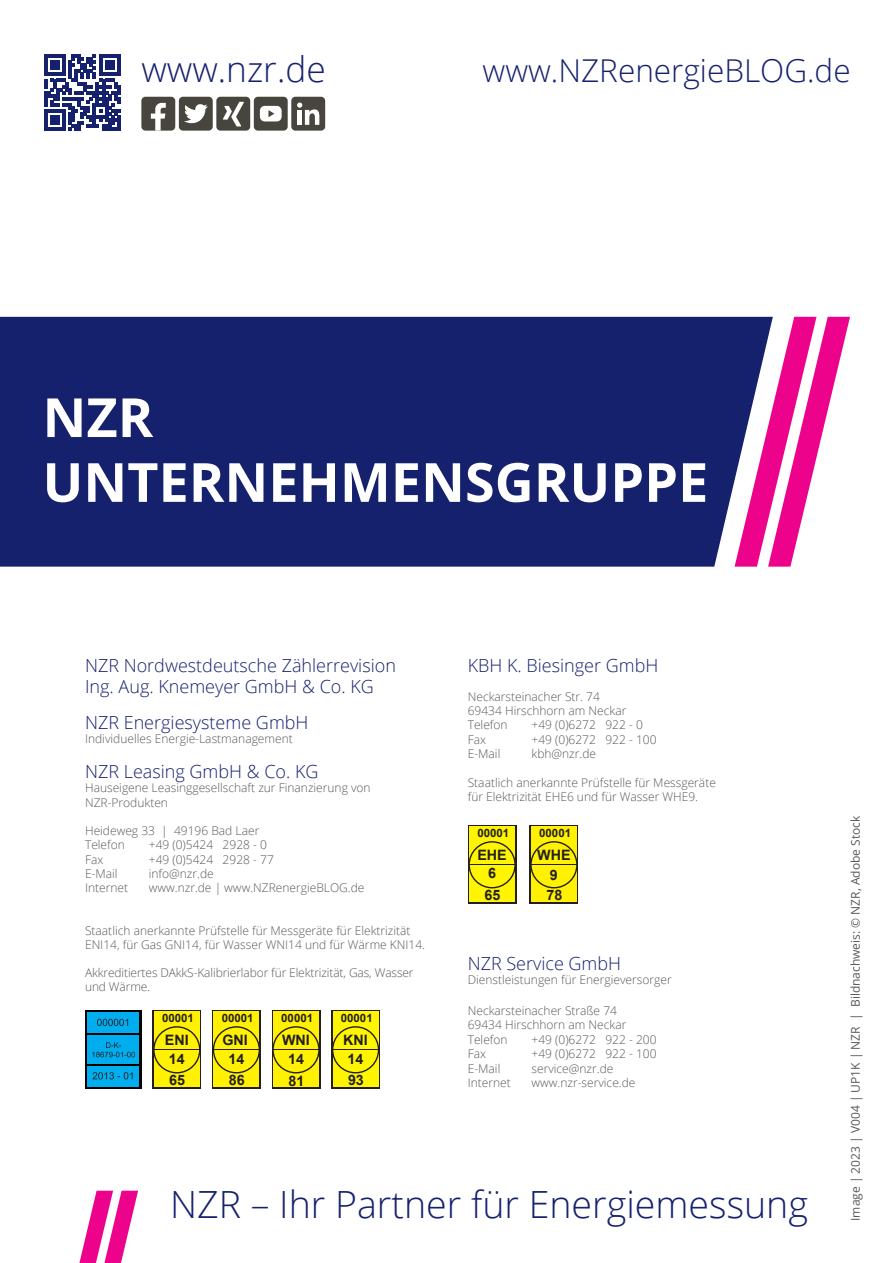
<style>
.page{position:relative;width:893px;height:1263px;background:#fff}
.page>*{position:absolute;margin:0;border:0;box-sizing:border-box;transform-origin:0 0}
.t1{font:700 54px/64.8px "Open Sans";color:#fff}
.t2{font:300 37.5px "Open Sans";color:#16216e}
.t3{font:300 35.25px "Open Sans";color:#16216e}
.t4{font:300 31.5px "Open Sans";color:#16216e}
.t5{font:300 18px/21.6px "Open Sans";color:#16216e}
.t6{font:700 14.4px/18.3px "Arial";color:#231f20;text-align:center}
.t7{font:300 12px/14.4px "Open Sans";color:#57585a}
.t8{font:12px "Open Sans";color:#57585a}
.t9{font:700 11.4px "Arial";color:#231f20}
</style>
<div class="page">
<svg style="left:85px;top:1010px;width:57px;height:78px"></svg>
<div style="left:87px;top:1012px;width:52px;height:21px;background:#00aeef"></div>
<div style="left:87px;top:1066px;width:52px;height:20px;background:#00aeef"></div>
<div style="left:87px;top:1035px;width:52px;height:28px;background:#00aeef"></div>
<svg style="left:97px;top:1019px;width:31px;height:7px"></svg>
<svg style="left:93px;top:1072px;width:40px;height:7px"></svg>
<svg style="left:92px;top:1042px;width:43px;height:15px"></svg>
<svg style="left:468px;top:825px;width:48px;height:78px"></svg>
<div style="left:469px;top:827px;width:46px;height:37px;background:#fff500"></div>
<div style="left:469px;top:865px;width:46px;height:37px;background:#fff500"></div>
<div style="left:468px;top:841px;width:48px;height:47px;border:1px solid #231f20;border-radius:50%"></div>
<svg style="left:152px;top:1010px;width:49px;height:78px"></svg>
<div style="left:154px;top:1012px;width:46px;height:37px;background:#fff101"></div>
<div style="left:154px;top:1050px;width:46px;height:37px;background:#fff101"></div>
<div style="left:153px;top:1026px;width:47px;height:47px;border:1px solid #231f20;border-radius:50%"></div>
<svg style="left:272px;top:1010px;width:48px;height:78px"></svg>
<div style="left:273px;top:1012px;width:46px;height:37px;background:#fff101"></div>
<div style="left:273px;top:1050px;width:46px;height:37px;background:#fff101"></div>
<div style="left:272px;top:1026px;width:48px;height:47px;border:1px solid #231f20;border-radius:50%"></div>
<svg style="left:331px;top:1010px;width:49px;height:78px"></svg>
<div style="left:333px;top:1012px;width:45px;height:37px;background:#fff500"></div>
<div style="left:333px;top:1050px;width:45px;height:37px;background:#fff500"></div>
<div style="left:332px;top:1026px;width:47px;height:47px;border:1px solid #231f20;border-radius:50%"></div>
<svg style="left:530px;top:825px;width:48px;height:78px"></svg>
<div style="left:531px;top:827px;width:46px;height:37px;background:#fff101"></div>
<div style="left:531px;top:865px;width:46px;height:37px;background:#fff101"></div>
<div style="left:530px;top:841px;width:48px;height:47px;border:1px solid #231f20;border-radius:50%"></div>
<svg style="left:79px;top:1191px;width:59px;height:72px"></svg>
<svg style="left:212px;top:1010px;width:49px;height:78px"></svg>
<div style="left:214px;top:1012px;width:45px;height:37px;background:#fff101"></div>
<div style="left:214px;top:1050px;width:45px;height:37px;background:#fff101"></div>
<div style="left:213px;top:1026px;width:47px;height:47px;border:1px solid #231f20;border-radius:50%"></div>
<div style="left:0;top:317px;width:735px;height:250px;background:#16216e"></div>
<svg style="left:735px;top:317px;width:115px;height:250px"></svg>
<svg style="left:44px;top:55px;width:76px;height:76px"></svg>
<div style="left:291px;top:97px;width:34px;height:34px;background:#47453d;border-radius:4px"></div>
<svg style="left:297px;top:103px;width:22px;height:22px"></svg>
<div style="left:254px;top:97px;width:34px;height:34px;background:#47453d;border-radius:4px"></div>
<div style="left:260px;top:106px;width:22px;height:15px;background:#fff;border-radius:5px"></div>
<svg style="left:268px;top:110px;width:6px;height:7px"></svg>
<div style="left:179px;top:97px;width:34px;height:34px;background:#47453d;border-radius:4px"></div>
<svg style="left:184px;top:104px;width:24px;height:20px"></svg>
<div style="left:141px;top:97px;width:34px;height:34px;background:#47453d;border-radius:4px"></div>
<svg style="left:151px;top:103px;width:15px;height:28px"></svg>
<div style="left:216px;top:97px;width:34px;height:34px;background:#47453d;border-radius:4px"></div>
<svg style="left:223px;top:102px;width:21px;height:24px"></svg>
<h3 class="t3" style="left:141px;top:45px;width:186px">www.nzr.de</h3>
<h3 class="t4" style="left:483px;top:48px;width:369px">www.NZRenergieBLOG.de</h3>
<h1 class="t1" style="left:43px;top:384px;width:667px">NZR<br>UNTERNEHMENSGRUPPE</h1>
<h3 class="t5" style="left:85px;top:654px;width:312px">NZR Nordwestdeutsche Zählerrevision<br>Ing. Aug. Knemeyer GmbH &amp; Co. KG</h3>
<h3 class="t5" style="left:85px;top:711px;width:225px">NZR Energiesysteme GmbH</h3>
<p class="t7" style="left:85px;top:731px;width:209px">Individuelles Energie-Lastmanagement</p>
<h3 class="t5" style="left:85px;top:760px;width:235px">NZR Leasing GmbH &amp; Co. KG</h3>
<p class="t7" style="left:85px;top:780px;width:287px">Hauseigene Leasinggesellschaft zur Finanzierung von<br>NZR-Produkten</p>
<p class="t7" style="left:85px;top:823px;width:176px">Heideweg 33 | 49196 Bad Laer<br>Telefon</p>
<p class="t7" style="left:149px;top:837px;width:120px">+49 (0)5424 2928 - 0</p>
<p class="t7" style="left:85px;top:852px;width:20px">Fax</p>
<p class="t7" style="left:149px;top:852px;width:127px">+49 (0)5424 2928 - 77</p>
<p class="t7" style="left:85px;top:866px;width:34px">E-Mail</p>
<p class="t7" style="left:149px;top:866px;width:66px">info@nzr.de</p>
<p class="t7" style="left:85px;top:880px;width:45px">Internet</p>
<p class="t7" style="left:149px;top:880px;width:217px">www.nzr.de | www.NZRenergieBLOG.de</p>
<p class="t7" style="left:85px;top:923px;width:342px">Staatlich anerkannte Prüfstelle für Messgeräte für Elektrizität<br>ENI14, für Gas GNI14, für Wasser WNI14 und für Wärme KNI14.</p>
<p class="t7" style="left:85px;top:965px;width:330px">Akkreditiertes DAkkS-Kalibrierlabor für Elektrizität, Gas, Wasser und Wärme.</p>
<p class="t9" style="left:162px;top:1010px;width:33px">00001</p>
<p class="t9" style="left:222px;top:1010px;width:33px">00001</p>
<p class="t9" style="left:281px;top:1010px;width:33px">00001</p>
<p class="t9" style="left:341px;top:1010px;width:33px">00001</p>
<p class="t6" style="left:165px;top:1031px;width:25px;text-align:left">ENI<br>14</p>
<p class="t6" style="left:222px;top:1031px;width:27px">GNI<br>14</p>
<p class="t6" style="left:282px;top:1031px;width:29px">WNI<br>14</p>
<p class="t6" style="left:343px;top:1031px;width:26px">KNI<br>14</p>
<p class="t6" style="left:169px;top:1072px;width:17px">65</p>
<p class="t6" style="left:229px;top:1072px;width:17px">86</p>
<p class="t6" style="left:288px;top:1072px;width:17px">81</p>
<p class="t6" style="left:348px;top:1072px;width:17px">93</p>
<h3 class="t5" style="left:468px;top:654px;width:192px">KBH K. Biesinger GmbH</h3>
<p class="t7" style="left:468px;top:689px;width:160px">Neckarsteinacher Str. 74<br>69434 Hirschhorn am Neckar<br>Telefon</p>
<p class="t7" style="left:531px;top:717px;width:113px">+49 (0)6272 922 - 0</p>
<p class="t7" style="left:468px;top:732px;width:20px">Fax</p>
<p class="t7" style="left:531px;top:732px;width:127px">+49 (0)6272 922 - 100</p>
<p class="t7" style="left:468px;top:746px;width:34px">E-Mail</p>
<p class="t7" style="left:531px;top:746px;width:66px">kbh@nzr.de</p>
<p class="t7" style="left:468px;top:775px;width:250px">Staatlich anerkannte Prüfstelle für Messgeräte für Elektrizität EHE6 und für Wasser WHE9.</p>
<p class="t9" style="left:477px;top:825px;width:33px">00001</p>
<p class="t9" style="left:539px;top:825px;width:33px">00001</p>
<p class="t6" style="left:477px;top:846px;width:31px">EHE<br>6</p>
<p class="t6" style="left:537px;top:846px;width:35px;line-height:19.5px">WHE<br>9</p>
<p class="t6" style="left:485px;top:886px;width:17px">65</p>
<p class="t6" style="left:546px;top:886px;width:17px">78</p>
<h3 class="t5" style="left:468px;top:952px;width:155px">NZR Service GmbH</h3>
<p class="t7" style="left:468px;top:972px;width:205px">Dienstleistungen für Energieversorger</p>
<p class="t7" style="left:468px;top:1003px;width:160px">Neckarsteinacher Straße 74<br>69434 Hirschhorn am Neckar<br>Telefon</p>
<p class="t7" style="left:531px;top:1032px;width:127px">+49 (0)6272 922 - 200</p>
<p class="t7" style="left:468px;top:1046px;width:20px">Fax</p>
<p class="t7" style="left:531px;top:1046px;width:127px">+49 (0)6272 922 - 100</p>
<p class="t7" style="left:468px;top:1061px;width:34px">E-Mail</p>
<p class="t7" style="left:531px;top:1061px;width:83px">service@nzr.de</p>
<p class="t7" style="left:468px;top:1075px;width:45px">Internet</p>
<p class="t7" style="left:531px;top:1075px;width:105px">www.nzr-service.de</p>
<h2 class="t2" style="left:170px;top:1179px;width:639px">NZR – Ihr Partner für Energiemessung</h2>
<p class="t8" style="left:847px;top:1221px;width:407px;rotate:-90deg">Image | 2023 | V004 | UP1K | NZR | Bildnachweis: © NZR, Adobe Stock</p>
</div>
